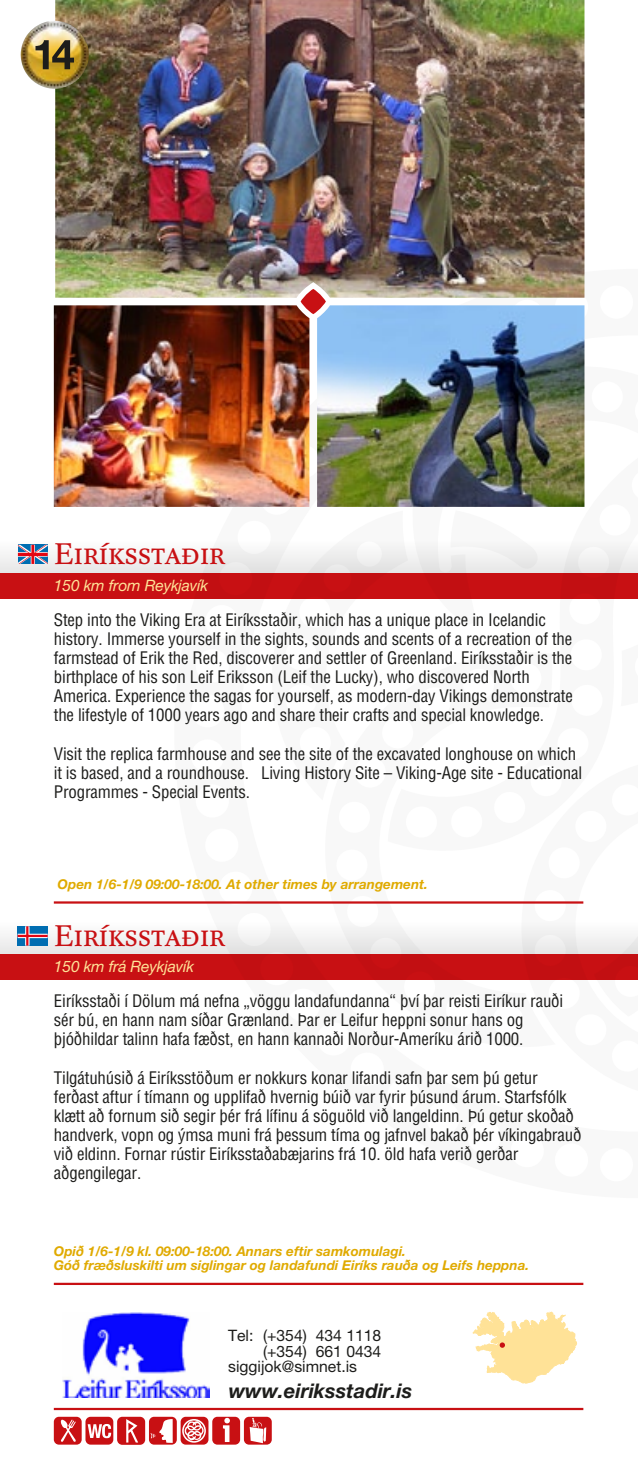
<style>
.page{position:relative;width:638px;height:1467px;background:#fff}
.page>*{position:absolute;margin:0;border:0;box-sizing:border-box;transform-origin:0 0}
.t1{font:29.25px "Concorde BEIS Regular SC";color:#c81013}
.t2{font:italic 700 20.25px "Helvetica Neue IS";color:#1d1d1b}
.t3{font:condensed 16.88px/19.1px "Helvetica IS";letter-spacing:-.01em;color:#1d1d1b}
.t4{font:15.75px "Helvetica Neue IS";color:#1d1d1b}
.t5{font:italic 15.75px "Helvetica Neue IS";letter-spacing:-.01em;color:#ffe297}
.t6{font:italic 700 13.5px/13.5px "Helvetica Neue IS";color:#e0aa00}
</style>
<div class="page">
<div style="left:0;top:912px;width:638px;height:42px;background:linear-gradient(to bottom,#fff,#e8e8e8)"></div>
<div style="left:0;top:954px;width:638px;height:26px;background:#c81013"></div>
<div style="left:0;top:530px;width:638px;height:43px;background:linear-gradient(to bottom,#fff,#e8e8e7)"></div>
<div style="left:0;top:573px;width:638px;height:26px;background:#c81013"></div>
<svg style="left:174px;top:269px;width:464px;height:685px"></svg>
<svg style="left:473px;top:1312px;width:104px;height:71px"></svg>
<div style="left:54px;top:1417px;width:28px;height:28px;background:#c81013;border-radius:5px"></div>
<svg style="left:61px;top:1419px;width:15px;height:23px"></svg>
<div style="left:212px;top:1417px;width:28px;height:28px;background:#c81013;border-radius:5px"></div>
<svg style="left:223px;top:1418px;width:7px;height:24px"></svg>
<div style="left:117px;top:1417px;width:28px;height:28px;background:#c81013;border-radius:5px"></div>
<svg style="left:126px;top:1419px;width:12px;height:23px"></svg>
<div style="left:85px;top:1417px;width:28px;height:28px;background:#c81013;border-radius:5px"></div>
<svg style="left:88px;top:1424px;width:23px;height:14px"></svg>
<div style="left:149px;top:1417px;width:28px;height:28px;background:#c81013;border-radius:5px"></div>
<svg style="left:151px;top:1419px;width:22px;height:24px"></svg>
<div style="left:181px;top:1417px;width:27px;height:28px;background:#c81013;border-radius:5px"></div>
<svg style="left:182px;top:1419px;width:24px;height:24px"></svg>
<div style="left:244px;top:1417px;width:28px;height:28px;background:#c81013;border-radius:5px"></div>
<svg style="left:250px;top:1418px;width:16px;height:25px"></svg>
<hr style="left:54px;top:1408px;width:529px;height:2px;background:#c81013">
<hr style="left:54px;top:1283px;width:529px;height:2px;background:#c81013">
<hr style="left:54px;top:901px;width:529px;height:3px;background:#c81013">
<img style="left:317px;top:305px;width:267px;height:202px">
<img style="left:54px;top:305px;width:255px;height:202px">
<img style="left:55px;top:0;width:529px;height:298px">
<img style="left:62px;top:1313px;width:147px;height:85px">
<svg style="left:301px;top:289px;width:25px;height:25px"></svg>
<svg style="left:18px;top:545px;width:30px;height:19px"></svg>
<svg style="left:18px;top:926px;width:30px;height:20px"></svg>
<img style="left:21px;top:21px;width:68px;height:68px">
<svg style="left:35px;top:40px;width:39px;height:29px"></svg>
<h1 class="t1" style="left:54px;top:537px;width:173px">Eiríkssta›ir</h1>
<p class="t5" style="left:54px;top:576px;width:156px">150 km from Reykjavík</p>
<p class="t3" style="left:54px;top:610px;width:520px">Step into the Viking Era at Eiríkssta›ir, which has a unique place in Icelandic history. Immerse yourself in the sights, sounds and scents of a recreation of the farmstead of Erik the Red, discoverer and settler of Greenland. Eiríkssta›ir is the birthplace of his son Leif Eriksson (Leif the Lucky), who discovered North America. Experience the sagas for yourself, as modern-day Vikings demonstrate the lifestyle of 1000 years ago and share their crafts and special knowledge.</p>
<p class="t3" style="left:54px;top:744px;width:530px">Visit the replica farmhouse and see the site of the excavated longhouse on which it is based, and a roundhouse. Living History Site – Viking-Age site - Educational<br>Programmes - Special Events.</p>
<p class="t6" style="left:58px;top:877px;width:372px">Open 1/6-1/9 09:00-18:00. At other times by arrangement.</p>
<h1 class="t1" style="left:54px;top:919px;width:173px">Eiríkssta›ir</h1>
<p class="t5" style="left:54px;top:957px;width:142px">150 km frá Reykjavík</p>
<p class="t3" style="left:54px;top:991px;width:511px">Eiríkssta›i í Dölum má nefna „vöggu landafundanna“ því þar reisti Eiríkur rau›i sér bú, en hann nam sí›ar Grænland. Þar er Leifur heppni sonur hans og þjó›hildar talinn hafa fæ›st, en hann kanna›i Nor›ur-Ameríku ári› 1000.</p>
<p class="t3" style="left:54px;top:1068px;width:529px">Tilgátuhúsi› á Eiríksstö›um er nokkurs konar lifandi safn þar sem þú getur fer›ast aftur í tímann og upplifa› hvernig búi› var fyrir þúsund árum. Starfsfólk klætt a› fornum si› segir þér frá lífinu á söguöld vi› langeldinn. Þú getur sko›a› handverk, vopn og ‡msa muni frá þessum tíma og jafnvel baka› þér víkingabrau› vi› eldinn. Fornar rústir Eiríkssta›abæjarins frá 10. öld hafa veri› ger›ar a›gengilegar.</p>
<p class="t6" style="left:54px;top:1244px;width:477px">Opi› 1/6-1/9 kl. 09:00-18:00. Annars eftir samkomulagi.<br>Gó› fræ›sluskilti um siglingar og landafundi Eiríks rau›a og Leifs heppna.</p>
<p class="t4" style="left:228px;top:1326px;width:155px">Tel: (+354) 434 1118</p>
<p class="t4" style="left:263px;top:1342px;width:120px">(+354) 661 0434</p>
<p class="t4" style="left:228px;top:1357px;width:130px">siggijok@simnet.is</p>
<p class="t2" style="left:229px;top:1378px;width:185px">www.eiriksstadir.is</p>
</div>
